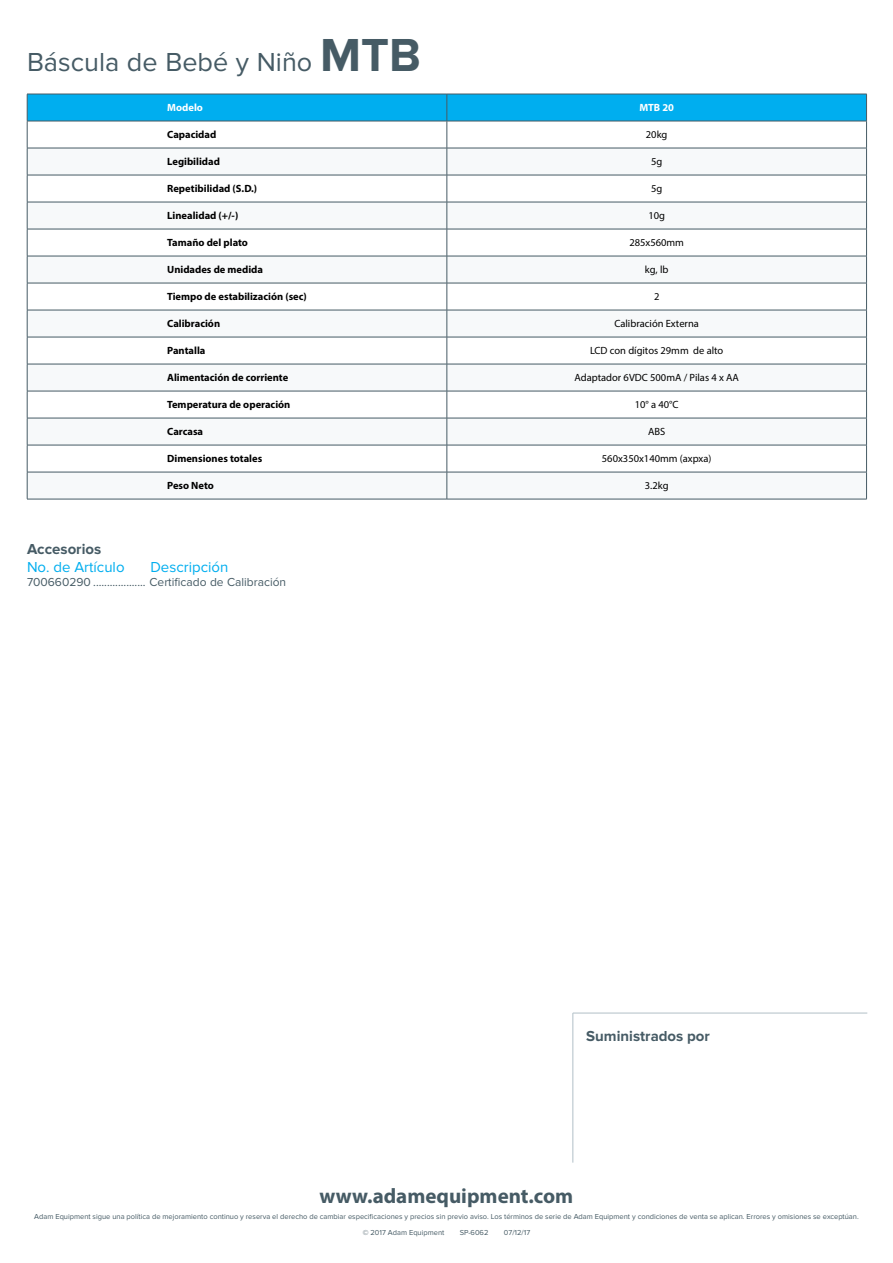
<style>
.page{position:relative;width:893px;height:1263px;background:#fff}
.page>*{position:absolute;margin:0;border:0;box-sizing:border-box;transform-origin:0 0}
.t1{font:27px "Proxima Nova";color:#465b65}
.t2{font:700 21px "Myriad Pro";color:#465b65}
.t3{font:700 15px "Proxima Nova";color:#465b65}
.t4{font:15px "Proxima Nova";color:#00aeef}
.t5{font:12px "Proxima Nova";color:#465b65}
.t6{font:700 10.5px "Myriad Pro";color:#000}
.t7{font:10.5px "Myriad Pro";color:#000}
.t8{font:700 10.5px "Myriad Pro";color:#fff}
.t9{font:7.5px/15.5px "Proxima Nova";color:#465b65}
.s1{font-weight:700;font-size:48px}
</style>
<div class="page">
<svg style="left:27px;top:94px;width:840px;height:405px"></svg>
<hr style="left:27px;top:499px;width:420px;height:1px;background:#465b65">
<hr style="left:447px;top:499px;width:420px;height:1px;background:#465b65">
<hr style="left:573px;top:1013px;width:294px;height:1px;background:#b1bfc7">
<hr style="left:573px;top:1013px;width:1px;height:149px;background:#b1bfc7">
<h1 class="t1" style="left:27px;top:47px;width:395px">Báscula de Bebé y Niño <span class="s1">MTB</span></h1>
<h3 class="t8" style="left:167px;top:101px;width:37px">Modelo</h3>
<h3 class="t8" style="left:639px;top:101px;width:36px">MTB 20</h3>
<h3 class="t6" style="left:167px;top:128px;width:51px">Capacidad</h3>
<h3 class="t7" style="left:646px;top:128px;width:23px">20kg</h3>
<h3 class="t6" style="left:167px;top:155px;width:54px">Legibilidad</h3>
<h3 class="t7" style="left:651px;top:155px;width:13px">5g</h3>
<h3 class="t6" style="left:167px;top:182px;width:92px">Repetibilidad (S.D.)</h3>
<h3 class="t7" style="left:651px;top:182px;width:13px">5g</h3>
<h3 class="t6" style="left:167px;top:209px;width:73px">Linealidad (+/-)</h3>
<h3 class="t7" style="left:648px;top:209px;width:18px">10g</h3>
<h3 class="t6" style="left:167px;top:236px;width:82px">Tamaño del plato</h3>
<h3 class="t7" style="left:629px;top:236px;width:56px">285x560mm</h3>
<h3 class="t6" style="left:167px;top:263px;width:97px">Unidades de medida</h3>
<h3 class="t7" style="left:645px;top:263px;width:25px">kg, lb</h3>
<h3 class="t6" style="left:167px;top:290px;width:141px">Tiempo de estabilización (sec)</h3>
<h3 class="t7" style="left:654px;top:290px;width:7px">2</h3>
<h3 class="t6" style="left:167px;top:317px;width:54px">Calibración</h3>
<h3 class="t7" style="left:614px;top:317px;width:86px">Calibración Externa</h3>
<h3 class="t6" style="left:167px;top:344px;width:40px">Pantalla</h3>
<h3 class="t7" style="left:590px;top:344px;width:135px">LCD con dígitos 29mm de alto</h3>
<h3 class="t6" style="left:167px;top:371px;width:123px">Alimentación de corriente</h3>
<h3 class="t7" style="left:574px;top:371px;width:166px">Adaptador 6VDC 500mA / Pilas 4 x AA</h3>
<h3 class="t6" style="left:167px;top:398px;width:125px">Temperatura de operación</h3>
<h3 class="t7" style="left:635px;top:398px;width:45px">10° a 40°C</h3>
<h3 class="t6" style="left:167px;top:425px;width:38px">Carcasa</h3>
<h3 class="t7" style="left:648px;top:425px;width:19px">ABS</h3>
<h3 class="t6" style="left:167px;top:452px;width:97px">Dimensiones totales</h3>
<h3 class="t7" style="left:602px;top:452px;width:111px">560x350x140mm (axpxa)</h3>
<h3 class="t6" style="left:167px;top:479px;width:48px">Peso Neto</h3>
<h3 class="t7" style="left:645px;top:479px;width:25px">3.2kg</h3>
<h3 class="t3" style="left:27px;top:540px;width:76px">Accesorios</h3>
<h3 class="t4" style="left:27px;top:558px;width:99px">No. de Artículo</h3>
<h3 class="t4" style="left:150px;top:558px;width:79px">Descripción</h3>
<h3 class="t5" style="left:27px;top:575px;width:261px">700660290 ................... Certificado de Calibración</h3>
<h3 class="t3" style="left:586px;top:1027px;width:125px">Suministrados por</h3>
<h2 class="t2" style="left:320px;top:1182px;width:255px">www.adamequipment.com</h2>
<p class="t9" style="left:363px;top:1209px;width:497px;text-indent:-328px">Adam Equipment sigue una política de mejoramiento continuo y reserva el derecho de cambiar especificaciones y precios sin previo aviso. Los términos de serie de Adam Equipment y condiciones de venta se aplican. Errores y omisiones se exceptúan. © 2017 Adam Equipment</p>
<p class="t9" style="left:460px;top:1225px;width:30px">SP-6062</p>
<p class="t9" style="left:504px;top:1225px;width:28px">07/12/17</p>
</div>
